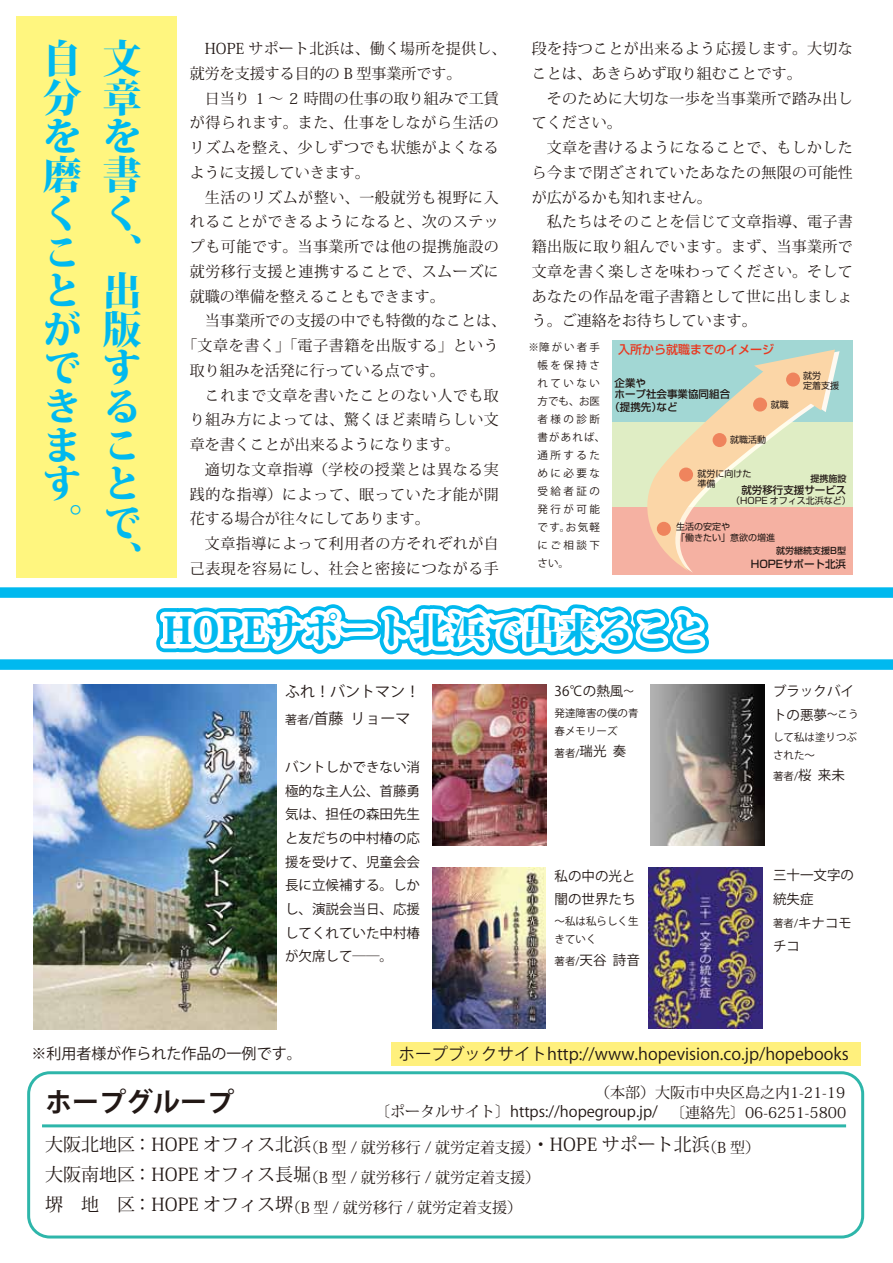
<style>
.page{position:relative;width:893px;height:1263px;background:#fff}
.page>*{position:absolute;margin:0;border:0;box-sizing:border-box;transform-origin:0 0}
.t1{font:800 39px/38.5px "Koz Min Pro";color:#00b9ef}
.t2{font:800 36.75px "Koz Min Pro";color:#00b9ef}
.t3{font:700 27px "Koz Go Pro";color:#221815}
.t4{font:18px/30px "Koz Min Pro";color:#221815}
.t5{font:16.5px "Koz Go Pro";color:#221815}
.t6{font:15px/24.8px "Koz Min Pro";letter-spacing:.02em;color:#221815;text-align:justify}
.t7{font:15px/24.8px "Koz Min Pro";color:#221815}
.t8{font:15px/26.2px "Koz Go Pro";color:#221815}
.t9{font:15px "Koz Min Pro";letter-spacing:.045em;color:#221815}
.t10{font:15px "Koz Min Pro";letter-spacing:.04em;color:#221815}
.t11{font:13.5px/23.7px "Koz Go Pro";color:#221815}
.t12{font:500 12px "Shin Go Pro";color:#e83820}
.t13{font:10.5px/18px "Koz Go Pro";letter-spacing:.24em;color:#221815}
.t14{font:500 10.5px/10.5px "Shin Go Pro";color:#221815}
.t15{font:10.5px/18.3px "Koz Go Pro";color:#221815}
.t16{font:10.5px "Koz Go Pro";letter-spacing:.115em;color:#221815}
.t17{font:9px/10.5px "Shin Go Pro";color:#221815}
.t18{font:500 9px "Shin Go Pro";color:#221815}
.s1{font-size:12px}
.s2{font-size:10.5px}
.s3{font-size:13.5px}
.s4{font-family:"Koz Min Pro"}
.s5{font-size:15px}
.s6{font-size:18px}
</style>
<div class="page">
<img style="left:16px;top:85px;width:1px;height:493px">
<div style="left:17px;top:16px;width:160px;height:562px;background:#fff67f"></div>
<div style="left:392px;top:1042px;width:469px;height:23px;background:#fff07d"></div>
<svg style="left:156px;top:604px;width:567px;height:301px"></svg>
<div style="left:27px;top:1071px;width:837px;height:167px;border:3px solid #2eb6aa;border-radius:21px"></div>
<hr style="left:42px;top:1124px;width:804px;height:3px;background:#2eb6aa">
<img style="left:33px;top:684px;width:243px;height:345px">
<img style="left:433px;top:684px;width:113px;height:161px">
<img style="left:650px;top:684px;width:114px;height:161px">
<img style="left:648px;top:867px;width:114px;height:162px">
<img style="left:432px;top:867px;width:114px;height:162px">
<div style="left:0;top:587px;width:893px;height:11px;background:#00b9ef"></div>
<div style="left:0;top:659px;width:893px;height:11px;background:#00b9ef"></div>
<div style="left:612px;top:340px;width:240px;height:235px;background:#a2d7d4"></div>
<div style="left:612px;top:423px;width:240px;height:152px;background:#dfedc4"></div>
<div style="left:612px;top:507px;width:240px;height:68px;background:#f5b1a2"></div>
<svg style="left:641px;top:349px;width:198px;height:224px"></svg>
<div style="left:786px;top:373px;width:14px;height:14px;background:#ef845d;border-radius:50%"></div>
<div style="left:753px;top:398px;width:14px;height:14px;background:#ef845d;border-radius:50%"></div>
<div style="left:713px;top:433px;width:14px;height:14px;background:#ef845d;border-radius:50%"></div>
<div style="left:679px;top:468px;width:14px;height:14px;background:#ef845d;border-radius:50%"></div>
<div style="left:657px;top:522px;width:14px;height:14px;background:#ef845d;border-radius:50%"></div>
<h1 class="t1" style="left:43px;top:38px;width:40px">自分を磨くことができます。</h1>
<h1 class="t1" style="left:103px;top:38px;width:40px">文章を書く、出版することで、</h1>
<p class="t7" style="left:190px;top:36px;width:318px;text-indent:15px">HOPE サポート北浜は、働く場所を提供し、就労を支援する目的の B 型事業所です。</p>
<p class="t6" style="left:190px;top:85px;width:311px;text-indent:15px">日当り 1 ～ 2 時間の仕事の取り組みで工賃が得られます。また、仕事をしながら生活のリズムを整え、少しずつでも状態がよくなるように支援していきます。</p>
<p class="t6" style="left:190px;top:184px;width:310px;text-indent:15px">生活のリズムが整い、一般就労も視野に入れることができるようになると、次のステップも可能です。当事業所では他の提携施設の就労移行支援と連携することで、スムーズに就職の準備を整えることもできます。</p>
<p class="t6" style="left:205px;top:308px;width:303px">当事業所での支援の中でも特徴的なことは、</p>
<p class="t9" style="left:182px;top:335px;width:318px">「文章を書く」「電子書籍を出版する」という</p>
<p class="t7" style="left:190px;top:357px;width:256px">取り組みを活発に行っている点です。</p>
<p class="t6" style="left:205px;top:382px;width:295px">これまで文章を書いたことのない人でも取</p>
<p class="t6" style="left:190px;top:407px;width:310px">り組み方によっては、驚くほど素晴らしい文</p>
<p class="t7" style="left:190px;top:432px;width:271px">章を書くことが出来るようになります。</p>
<p class="t6" style="left:205px;top:456px;width:295px">適切な文章指導（学校の授業とは異なる実</p>
<p class="t10" style="left:190px;top:483px;width:311px">践的な指導）によって、眠っていた才能が開</p>
<p class="t7" style="left:190px;top:506px;width:241px">花する場合が往々にしてあります。</p>
<p class="t6" style="left:205px;top:531px;width:295px">文章指導によって利用者の方それぞれが自</p>
<p class="t6" style="left:190px;top:555px;width:310px">己表現を容易にし、社会と密接につながる手</p>
<p class="t6" style="left:532px;top:36px;width:322px">段を持つことが出来るよう応援します。大切なことは、あきらめず取り組むことです。</p>
<p class="t6" style="left:532px;top:85px;width:322px;text-indent:15px">そのために大切な一歩を当事業所で踏み出してください。</p>
<p class="t6" style="left:532px;top:135px;width:323px;text-indent:15px">文章を書けるようになることで、もしかしたら今まで閉ざされていたあなたの無限の可能性が広がるかも知れません。</p>
<p class="t6" style="left:532px;top:209px;width:323px;text-indent:15px">私たちはそのことを信じて文章指導、電子書籍出版に取り組んでいます。まず、当事業所で文章を書く楽しさを味わってください。そしてあなたの作品を電子書籍として世に出しましょう。ご連絡をお待ちしています。</p>
<p class="t13" style="left:538px;top:338px;width:69px;text-indent:-9px">※障がい者手帳を保持されていない方でも、お医者様の診断書があれば、通所するために必要な受給者証の発行が可能です。お気軽にご相談下さい。</p>
<p class="t12" style="left:618px;top:340px;width:157px">入所から就職までのイメージ</p>
<p class="t14" style="left:615px;top:377px;width:117px">企業や<br>ホープ社会事業協同組合</p>
<p class="t14" style="left:609px;top:401px;width:70px">（提携先）など</p>
<p class="t17" style="left:771px;top:398px;width:19px">就職</p>
<p class="t17" style="left:730px;top:433px;width:37px">就職活動</p>
<p class="t17" style="left:803px;top:369px;width:37px">就労<br>定着支援</p>
<p class="t17" style="left:697px;top:467px;width:55px">就労に向けた準備</p>
<p class="t18" style="left:810px;top:471px;width:37px">提携施設</p>
<p class="t14" style="left:741px;top:483px;width:106px">就労移行支援サービス</p>
<p class="t17" style="left:731px;top:494px;width:121px">（HOPE オフィス北浜など）</p>
<p class="t17" style="left:676px;top:521px;width:100px">生活の安定や<br>「働きたい」意欲の増進</p>
<p class="t18" style="left:776px;top:543px;width:71px">就労継続支援B型</p>
<p class="t14" style="left:751px;top:557px;width:97px">HOPEサポート北浜</p>
<h2 class="t2" style="left:163px;top:603px;width:545px">HOPEサポート北浜で出来ること</h2>
<p class="t8" style="left:285px;top:679px;width:136px">ふれ！バントマン！<span class="s1">著者/</span>首藤 リョーマ</p>
<p class="t11" style="left:285px;top:756px;width:136px;text-align:justify">バントしかできない消極的な主人公、首藤勇気は、担任の森田先生と友だちの中村椿の応援を受けて、児童会会長に立候補する。しかし、演説会当日、応援してくれていた中村椿が欠席して――。</p>
<p class="t11" style="left:555px;top:679px;width:81px">36℃の熱風<span class="s2">～</span></p>
<p class="t15" style="left:555px;top:704px;width:85px">発達障害の僕の青春メモリーズ</p>
<p class="t16" style="left:555px;top:746px;width:73px">著者/<span class="s3">瑞光 奏</span></p>
<p class="t11" style="left:555px;top:864px;width:82px">私の中の光と闇の世界たち</p>
<p class="t15" style="left:555px;top:912px;width:85px">～私は私らしく生きていく</p>
<p class="t11" style="left:555px;top:948px;width:87px"><span class="s2">著者/</span>天谷 詩音</p>
<p class="t11" style="left:773px;top:679px;width:87px">ブラックバイトの悪夢<span class="s2">～こう</span></p>
<p class="t15" style="left:773px;top:728px;width:85px">して私は塗りつぶされた～</p>
<p class="t16" style="left:773px;top:770px;width:73px">著者/<span class="s3">桜 来未</span></p>
<p class="t11" style="left:773px;top:864px;width:82px">三十一文字の統失症<br><span class="s2">著者/</span>キナコモチコ</p>
<p class="t8" style="left:32px;top:1041px;width:271px">※利用者様が作られた作品の一例です。</p>
<p class="t5" style="left:399px;top:1043px;width:451px">ホープブックサイトhttp://www.hopevision.co.jp/hopebooks</p>
<p class="t7" style="left:595px;top:1079px;width:252px">（本部）大阪市中央区島之内1-21-19</p>
<h3 class="t3" style="left:45px;top:1085px;width:190px">ホープグループ</h3>
<p class="t8" style="left:375px;top:1099px;width:284px"><span class="s4">〔ポータルサイト〕</span>https://hopegroup.jp/</p>
<p class="t7" style="left:670px;top:1100px;width:178px">〔連絡先〕06-6251-5800</p>
<p class="t4" style="left:45px;top:1129px;width:716px">大阪北地区 ：HOPE オフィス北浜<span class="s5">（B 型 / 就労移行 / 就労定着支援）</span>・HOPE サポート北浜<span class="s5">（B 型）</span>大阪南地区 ：HOPE オフィス長堀<span class="s5">（B 型 / 就労移行 / 就労定着支援）</span></p>
<p class="t7" style="left:45px;top:1194px;width:479px"><span class="s6">堺　地　区 ：HOPE オフィス堺</span>（B 型 / 就労移行 / 就労定着支援）</p>
</div>
